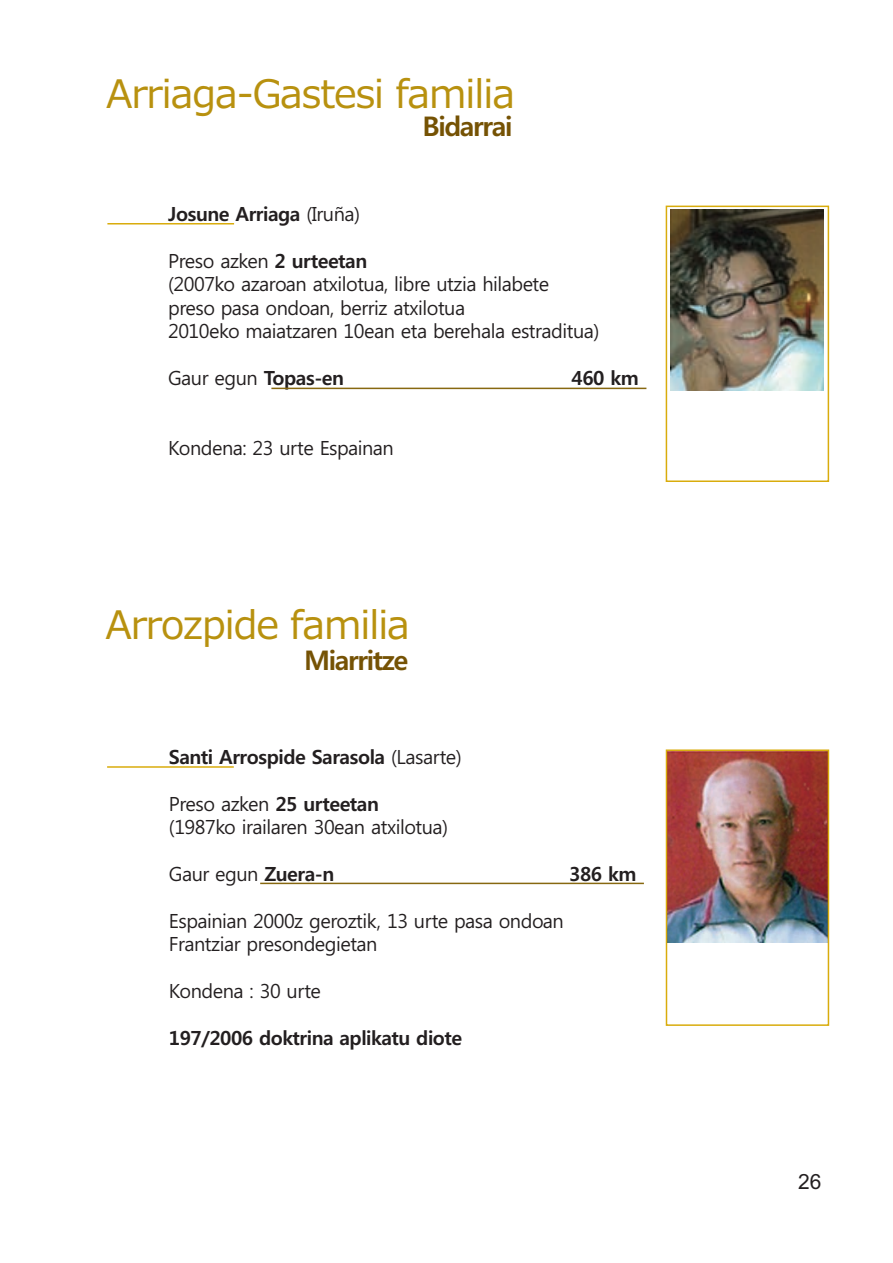
<style>
.page{position:relative;width:893px;height:1263px;background:#fff}
.page>*{position:absolute;margin:0;border:0;box-sizing:border-box;transform-origin:0 0}
.t1{font:39px "Meiryo";letter-spacing:-.025em;color:#b8910f}
.t2{font:700 27px "Malgun Gothic";letter-spacing:-.05em;color:#755204}
.t3{font:21px "Arial";color:#231f20}
.t4{font:19.5px/23.4px "Malgun Gothic";letter-spacing:-.025em;color:#231f20}
.t5{font:700 19.5px "Malgun Gothic";letter-spacing:-.025em;color:#231f20}
.s1{font-weight:400}
.s2{font-weight:700}
</style>
<div class="page">
<img style="left:671px;top:209px;width:153px;height:182px">
<div style="left:666px;top:206px;width:163px;height:276px;border:2px solid #d9ac0c"></div>
<hr style="left:107px;top:223px;width:127px;height:1px;background:#d9ac0c">
<hr style="left:271px;top:388px;width:375px;height:1px;background:#876810">
<hr style="left:107px;top:766px;width:127px;height:2px;background:#d9ac0c">
<img style="left:669px;top:752px;width:157px;height:190px">
<div style="left:666px;top:749px;width:163px;height:277px;border:2px solid #d9ac0c"></div>
<hr style="left:260px;top:883px;width:384px;height:1px;background:#876810">
<h1 class="t1" style="left:106px;top:72px;width:410px">Arriaga-Gastesi familia</h1>
<h2 class="t2" style="left:422px;top:111px;width:92px">Bidarrai</h2>
<p class="t5" style="left:168px;top:203px;width:193px">Josune Arriaga <span class="s1">(Iruña)</span></p>
<p class="t4" style="left:168px;top:249px;width:433px">Preso azken <span class="s2">2 urteetan<br></span>(2007ko azaroan atxilotua, libre utzia hilabete preso pasa ondoan, berriz atxilotua<br>2010eko maiatzaren 10ean eta berehala estraditua)</p>
<p class="t4" style="left:168px;top:366px;width:177px">Gaur egun <span class="s2">Topas-en</span></p>
<p class="t5" style="left:572px;top:367px;width:69px">460 km</p>
<p class="t4" style="left:168px;top:437px;width:227px">Kondena: 23 urte Espainan</p>
<h1 class="t1" style="left:105px;top:603px;width:306px">Arrozpide familia</h1>
<h2 class="t2" style="left:304px;top:644px;width:106px">Miarritze</h2>
<p class="t5" style="left:169px;top:746px;width:294px">Santi Arrospide Sarasola <span class="s1">(Lasarte)</span></p>
<p class="t4" style="left:169px;top:793px;width:281px">Preso azken <span class="s2">25 urteetan </span>(1987ko irailaren 30ean atxilotua)</p>
<p class="t4" style="left:169px;top:863px;width:167px">Gaur egun <span class="s2">Zuera-n</span></p>
<p class="t5" style="left:569px;top:863px;width:69px">386 km</p>
<p class="t4" style="left:169px;top:910px;width:396px">Espainian 2000z geroztik, 13 urte pasa ondoan<br>Frantziar presondegietan</p>
<p class="t4" style="left:169px;top:980px;width:154px">Kondena : 30 urte</p>
<p class="t5" style="left:169px;top:1027px;width:295px">197/2006 doktrina aplikatu diote</p>
<p class="t3" style="left:798px;top:1169px;width:25px">26</p>
</div>
